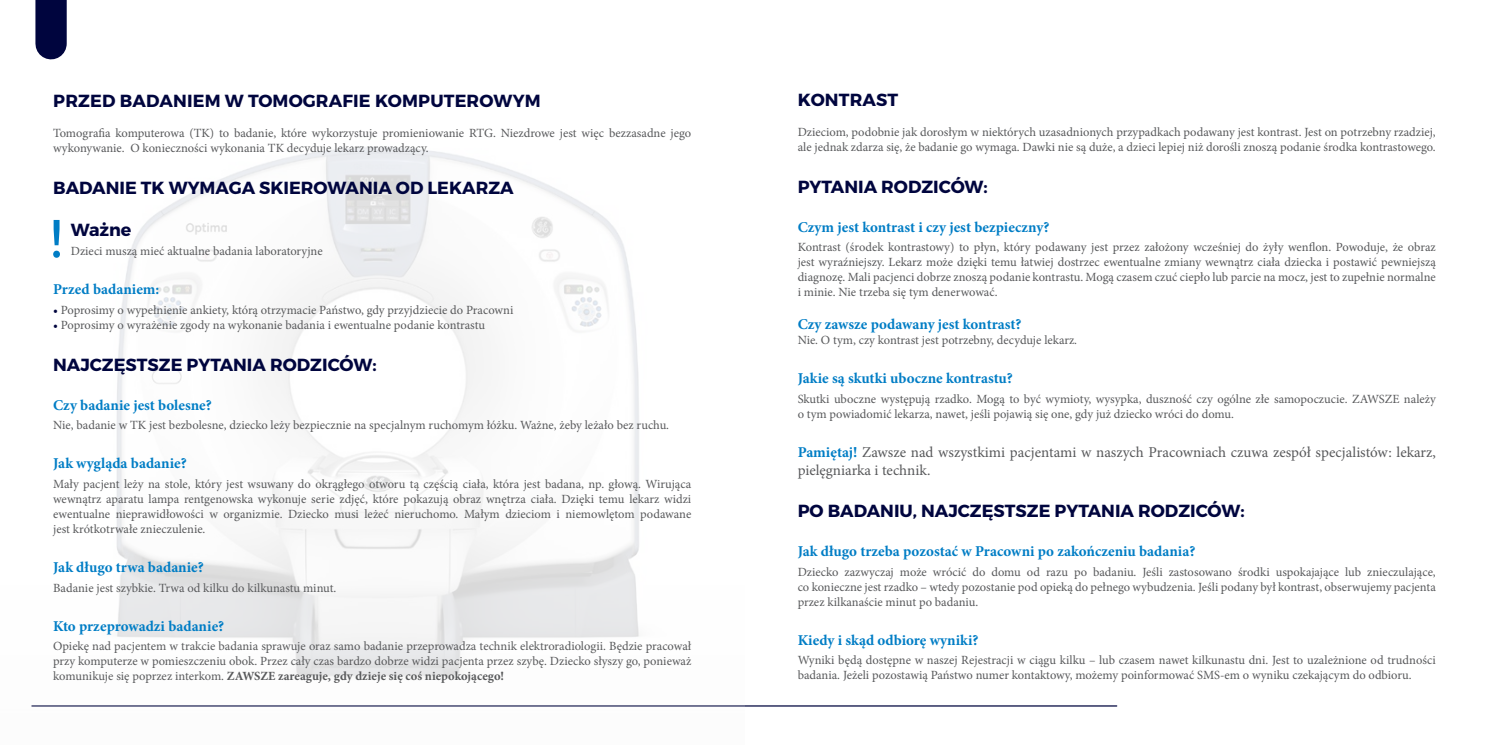
<style>
.page{position:relative;width:1489px;height:745px;background:#fff}
.page>*{position:absolute;margin:0;border:0;box-sizing:border-box;transform-origin:0 0}
.t1{font:700 17.5px "Montserrat";color:#00053e}
.t2{font:700 15px "Minion Pro";color:#007dc5}
.t3{font:15px/18px "Minion Pro";color:#58595b}
.t4{font:12.5px/15px "Minion Pro";color:#58595b}
.s1{color:#00053e}
.s2{font-weight:700}
.s3{font-weight:700;color:#007dc5}
</style>
<div class="page">
<hr style="left:32px;top:704px;width:1084px;height:2px;background:#00053e">
<img style="left:31px;top:147px;width:713px;height:560px">
<svg style="left:53px;top:220px;width:7px;height:37px"></svg>
<div style="left:35px;top:0;width:32px;height:44px;background:#00053e"></div>
<h1 class="t1" style="left:53px;top:89px;width:26px">PRZED</h1>
<h1 class="t1" style="left:120px;top:89px;width:14px">BADANIEM</h1>
<h1 class="t1" style="left:225px;top:89px;width:38px">W TOMOGRA</h1>
<h1 class="t1" style="left:342px;top:89px;width:47px">FIE KOMPUTERO</h1>
<h1 class="t1" style="left:493px;top:89px;width:34px">WYM</h1>
<p class="t4" style="left:53px;top:125px;width:639px">Tomografia komputerowa (TK) to badanie, które wykorzystuje promieniowanie RTG. Niezdrowe jest więc bezzasadne jego wykonywanie. O konieczności wykonania TK decyduje lekarz prowadzący.</p>
<h1 class="t1" style="left:53px;top:176px;width:462px">BADANIE TK WYMAGA SKIEROWANIA OD LEKARZA</h1>
<h1 class="t1" style="left:71px;top:218px;width:62px">WAŻNE</h1>
<p class="t4" style="left:71px;top:243px;width:253px">Dzieci muszą mieć aktualne badania laboratoryjne</p>
<p class="t2" style="left:53px;top:279px;width:108px">Przed badaniem:</p>
<p class="t4" style="left:53px;top:302px;width:461px"><span class="s1">•</span> Poprosimy o wypełnienie ankiety, którą otrzymacie Państwo, gdy przyjdziecie do Pracowni</p>
<p class="t4" style="left:53px;top:317px;width:433px"><span class="s1">•</span> Poprosimy o wyrażenie zgody na wykonanie badania i ewentualne podanie kontrastu</p>
<h1 class="t1" style="left:53px;top:353px;width:325px">NAJCZĘSTSZE PYTANIA RODZICÓW:</h1>
<p class="t2" style="left:53px;top:394px;width:160px">Czy badanie jest bolesne?</p>
<p class="t4" style="left:53px;top:417px;width:617px">Nie, badanie w TK jest bezbolesne, dziecko leży bezpiecznie na specjalnym ruchomym łóżku. Ważne, żeby leżało bez ruchu.</p>
<p class="t2" style="left:53px;top:453px;width:135px">Jak wygląda badanie?</p>
<p class="t4" style="left:53px;top:476px;width:639px;text-align:justify">Mały pacjent leży na stole, który jest wsuwany do okrągłego otworu tą częścią ciała, która jest badana, np. głową. Wirująca wewnątrz aparatu lampa rentgenowska wykonuje serie zdjęć, które pokazują obraz wnętrza ciała. Dzięki temu lekarz widzi ewentualne nieprawidłowości w organizmie. Dziecko musi leżeć nieruchomo. Małym dzieciom i niemowlętom podawane jest krótkotrwałe znieczulenie.</p>
<p class="t2" style="left:53px;top:556px;width:152px">Jak długo trwa badanie?</p>
<p class="t4" style="left:53px;top:579px;width:285px">Badanie jest szybkie. Trwa od kilku do kilkunastu minut.</p>
<p class="t2" style="left:53px;top:615px;width:172px">Kto przeprowadzi badanie?</p>
<p class="t4" style="left:53px;top:638px;width:639px;text-align:justify">Opiekę nad pacjentem w trakcie badania sprawuje oraz samo badanie przeprowadza technik elektroradiologii. Będzie pracował przy komputerze w pomieszczeniu obok. Przez cały czas bardzo dobrze widzi pacjenta przez szybę. Dziecko słyszy go, ponieważ komunikuje się poprzez interkom. <span class="s2">ZAWSZE zareaguje, gdy dzieje się coś niepokojącego!</span></p>
<h1 class="t1" style="left:797px;top:88px;width:27px">KONTRAST</h1>
<p class="t4" style="left:797px;top:124px;width:639px">Dzieciom, podobnie jak dorosłym w niektórych uzasadnionych przypadkach podawany jest kontrast. Jest on potrzebny rzadziej, ale jednak zdarza się, że badanie go wymaga. Dawki nie są duże, a dzieci lepiej niż dorośli znoszą podanie środka kontrastowego.</p>
<h1 class="t1" style="left:797px;top:175px;width:191px">PYTANIA RODZICÓW:</h1>
<p class="t2" style="left:797px;top:216px;width:253px">Czym jest kontrast i czy jest bezpieczny?</p>
<p class="t4" style="left:797px;top:240px;width:639px;text-align:justify">Kontrast (środek kontrastowy) to płyn, który podawany jest przez założony wcześniej do żyły wenflon. Powoduje, że obraz jest wyraźniejszy. Lekarz może dzięki temu łatwiej dostrzec ewentualne zmiany wewnątrz ciała dziecka i postawić pewniejszą diagnozę. Mali pacjenci dobrze znoszą podanie kontrastu. Mogą czasem czuć ciepło lub parcie na mocz, jest to zupełnie normalne i minie. Nie trzeba się tym denerwować.</p>
<p class="t2" style="left:797px;top:314px;width:225px">Czy zawsze podawany jest kontrast?</p>
<p class="t4" style="left:797px;top:333px;width:281px">Nie. O tym, czy kontrast jest potrzebny, decyduje lekarz.</p>
<p class="t2" style="left:797px;top:368px;width:217px">Jakie są skutki uboczne kontrastu?</p>
<p class="t4" style="left:797px;top:391px;width:639px">Skutki uboczne występują rzadko. Mogą to być wymioty, wysypka, duszność czy ogólne złe samopoczucie. ZAWSZE należy o tym powiadomić lekarza, nawet, jeśli pojawią się one, gdy już dziecko wróci do domu.</p>
<p class="t3" style="left:797px;top:443px;width:639px"><span class="s3">Pamiętaj!</span> Zawsze nad wszystkimi pacjentami w naszych Pracowniach czuwa zespół specjalistów: lekarz, pielęgniarka i technik.</p>
<h1 class="t1" style="left:797px;top:499px;width:448px">PO BADANIU, NAJCZĘSTSZE PYTANIA RODZICÓW:</h1>
<p class="t2" style="left:797px;top:540px;width:399px">Jak długo trzeba pozostać w Pracowni po zakończeniu badania?</p>
<p class="t4" style="left:797px;top:564px;width:639px;text-align:justify">Dziecko zazwyczaj może wrócić do domu od razu po badaniu. Jeśli zastosowano środki uspokajające lub znieczulające, co konieczne jest rzadko – wtedy pozostanie pod opieką do pełnego wybudzenia. Jeśli podany był kontrast, obserwujemy pacjenta przez kilkanaście minut po badaniu.</p>
<p class="t2" style="left:797px;top:629px;width:182px">Kiedy i skąd odbiorę wyniki?</p>
<p class="t4" style="left:797px;top:652px;width:639px">Wyniki będą dostępne w naszej Rejestracji w ciągu kilku – lub czasem nawet kilkunastu dni. Jest to uzależnione od trudności badania. Jeżeli pozostawią Państwo numer kontaktowy, możemy poinformować SMS-em o wyniku czekającym do odbioru.</p>
</div>
